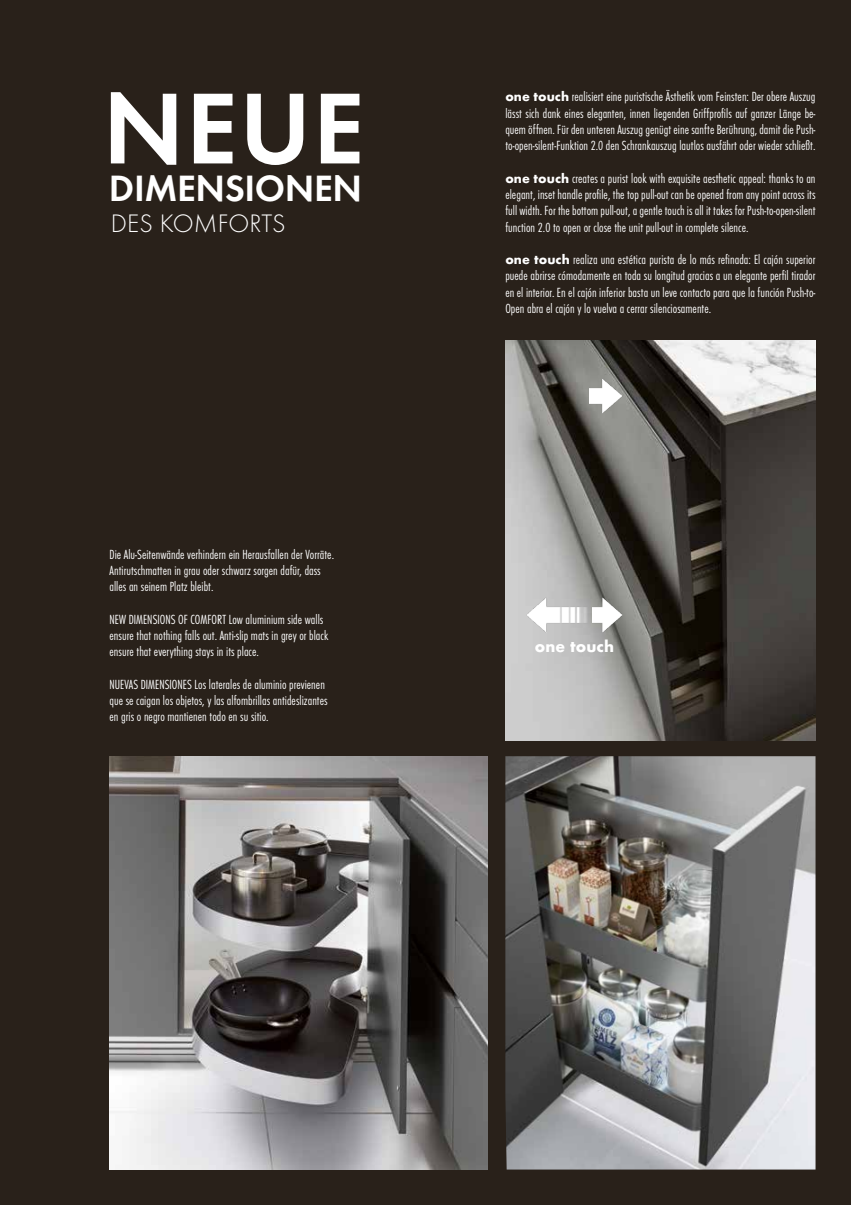
<style>
.page{position:relative;width:851px;height:1205px;background:#fff}
.page>*{position:absolute;margin:0;border:0;box-sizing:border-box;transform-origin:0 0}
.t1{font:600 104.5px "Futura T";color:#fff}
.t2{font:600 38px "Futura T";letter-spacing:-.01em;color:#fff}
.t3{font:300 26.25px "Futura T";letter-spacing:.005em;color:#fff}
.t4{font:700 15px "Futura";color:#fff}
.t5{font:13.75px/16.2px "Futura T Lig Con";letter-spacing:.005em;color:#fff}
.s1{font-family:"Futura T";font-weight:700}
</style>
<div class="page">
<div style="left:0;top:0;width:850px;height:1205px;background:#29211a"></div>
<img style="left:109px;top:756px;width:379px;height:413px">
<img style="left:505px;top:340px;width:310px;height:401px">
<img style="left:505px;top:756px;width:310px;height:413px">
<img style="left:525px;top:597px;width:67px;height:36px">
<img style="left:592px;top:597px;width:32px;height:36px">
<img style="left:589px;top:378px;width:35px;height:36px">
<h1 class="t1" style="left:103px;top:67px;width:263px">NEUE</h1>
<h2 class="t2" style="left:109px;top:166px;width:255px">DIMENSIONEN</h2>
<h3 class="t3" style="left:111px;top:208px;width:176px">DES KOMFORTS</h3>
<p class="t5" style="left:109px;top:546px;width:226px">Die Alu-Seitenwände verhindern ein Herausfallen der Vorräte.<br>Antirutschmatten in grau oder schwarz sorgen dafür, dass alles an seinem Platz bleibt.</p>
<p class="t5" style="left:109px;top:611px;width:220px">NEW DIMENSIONS OF COMFORT Low aluminium side walls ensure that nothing falls out. Anti-slip mats in grey or black ensure that everything stays in its place.</p>
<p class="t5" style="left:109px;top:676px;width:219px">NUEVAS DIMENSIONES Los laterales de aluminio previenen que se caigan los objetos, y las alfombrillas antideslizantes en gris o negro mantienen todo en su sitio.</p>
<p class="t5" style="left:505px;top:89px;width:311px;text-align:justify"><span class="s1">one touch</span> realisiert eine puristische Ästhetik vom Feinsten: Der obere Auszug lässt sich dank eines eleganten, innen liegenden Griffprofils auf ganzer Länge be&shy;quem öffnen. Für den unteren Auszug genügt eine sanfte Berührung, damit die Push&shy;to-open-silent-Funktion 2.0 den Schrankauszug lautlos ausfährt oder wieder schließt.</p>
<p class="t5" style="left:505px;top:170px;width:311px;text-align:justify"><span class="s1">one touch</span> creates a purist look with exquisite aesthetic appeal: thanks to an elegant, inset handle profile, the top pull-out can be opened from any point across its full width. For the bottom pull-out, a gentle touch is all it takes for Push-to-open-silent function 2.0 to open or close the unit pull-out in complete silence.</p>
<p class="t5" style="left:505px;top:252px;width:311px;text-align:justify"><span class="s1">one touch</span> realiza una estética purista de lo más refinada: El cajón superior puede abrirse cómodamente en toda su longitud gracias a un elegante perfil tirador en el interior. En el cajón inferior basta un leve contacto para que la función Push-to-Open abra el cajón y lo vuelva a cerrar silenciosamente.</p>
<p class="t4" style="left:535px;top:635px;width:81px">one touch</p>
</div>
